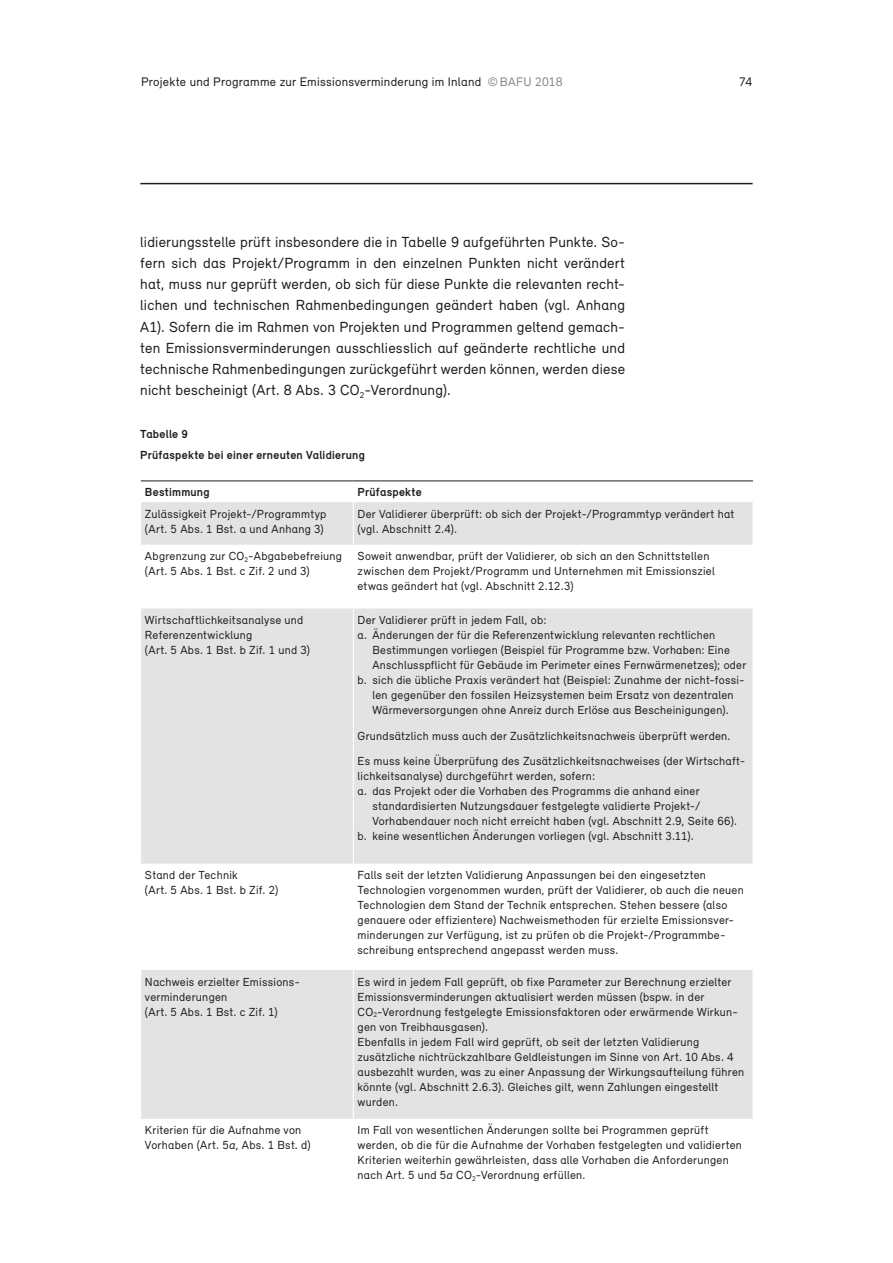
<style>
.page{position:relative;width:893px;height:1263px;background:#fff}
.page>*{position:absolute;margin:0;border:0;box-sizing:border-box;transform-origin:0 0}
.P_07_Grundtext{font:15px/21.3px "Relevant";letter-spacing:.015em;color:#1d1d1b;text-align:justify}
.t1{font:12.75px "Relevant";letter-spacing:.02em;color:#1d1d1b}
.P_11_Grundtext_links{font:12px/15px "Relevant";letter-spacing:.025em;color:#1d1d1b}
.P_08_Legende_Titel{font:700 12px "Relevant";letter-spacing:.02em;color:#1d1d1b}
.P_11_Tabellenkopf{font:700 12px "Relevant";letter-spacing:.02em;color:#1d1d1b}
.s1{color:#878787}
.s2{font-style:italic}
</style>
<div class="page">
<hr style="left:140px;top:183px;width:613px;height:1px;background:#1d1d1b">
<svg style="left:141px;top:502px;width:612px;height:617px;fill:#e3e3e3"></svg>
<hr style="left:353px;top:502px;width:1px;height:43px;background:#fff">
<hr style="left:353px;top:545px;width:1px;height:63px;background:#fff">
<hr style="left:353px;top:608px;width:1px;height:256px;background:#fff">
<hr style="left:353px;top:864px;width:1px;height:106px;background:#fff">
<hr style="left:353px;top:970px;width:1px;height:149px;background:#fff">
<hr style="left:141px;top:480px;width:212px;height:1px;background:#1d1d1b">
<hr style="left:353px;top:480px;width:400px;height:1px;background:#1d1d1b">
<p class="t1" style="left:141px;top:74px;width:423px">Projekte und Programme zur Emissionsverminderung im Inland <span class="s1">©BAFU 2018</span></p>
<p class="t1" style="left:739px;top:74px;width:14px">74</p>
<p class="P_07_Grundtext" style="left:140px;top:231px;width:486px">lidierungsstelle prüft insbesondere die in Tabelle 9 aufgeführten Punkte. So&shy;fern sich das Projekt/Programm in den einzelnen Punkten nicht verändert hat, muss nur geprüft werden, ob sich für diese Punkte die relevanten recht&shy;lichen und technischen Rahmenbedingungen geändert haben (vgl. Anhang A1). Sofern die im Rahmen von Projekten und Programmen geltend gemach&shy;ten Emissionsverminderungen ausschliesslich auf geänderte rechtliche und technische Rahmenbedingungen zurückgeführt werden können, werden diese nicht bescheinigt (Art. 8 Abs. 3 CO<sub>2</sub>-Verordnung).</p>
<p class="P_08_Legende_Titel" style="left:140px;top:427px;width:49px">Tabelle 9</p>
<p class="P_08_Legende_Titel" style="left:140px;top:448px;width:226px">Prüfaspekte bei einer erneuten Validierung</p>
<p class="P_11_Tabellenkopf" style="left:145px;top:485px;width:66px">Bestimmung</p>
<p class="P_11_Tabellenkopf" style="left:358px;top:485px;width:66px">Prüfaspekte</p>
<p class="P_11_Grundtext_links" style="left:145px;top:506px;width:183px">Zulässigkeit Projekt-/Programmtyp</p>
<p class="P_11_Grundtext_links" style="left:145px;top:521px;width:180px">(Art. 5 Abs. 1 Bst. a und Anhang 3)</p>
<p class="P_11_Grundtext_links" style="left:358px;top:506px;width:378px">Der Validierer überprüft: ob sich der Projekt-/Programmtyp verändert hat (vgl. Abschnitt 2.4).</p>
<p class="P_11_Grundtext_links" style="left:145px;top:548px;width:199px">Abgrenzung zur CO<sub>2</sub>-Abgabebefreiung</p>
<p class="P_11_Grundtext_links" style="left:145px;top:563px;width:166px">(Art. 5 Abs. 1 Bst. c Zif. 2 und 3)</p>
<p class="P_11_Grundtext_links" style="left:358px;top:548px;width:359px">Soweit anwendbar, prüft der Validierer, ob sich an den Schnittstellen zwischen dem Projekt/Programm und Unternehmen mit Emissionsziel etwas geändert hat (vgl. Abschnitt 2.12.3)</p>
<p class="P_11_Grundtext_links" style="left:145px;top:612px;width:160px">Wirtschaftlichkeitsanalyse und<br>Referenzentwicklung</p>
<p class="P_11_Grundtext_links" style="left:145px;top:642px;width:167px">(Art. 5 Abs. 1 Bst. b Zif. 1 und 3)</p>
<p class="P_11_Grundtext_links" style="left:358px;top:612px;width:190px">Der Validierer prüft in jedem Fall, ob:</p>
<p class="P_11_Grundtext_links" style="left:372px;top:627px;width:375px;text-indent:-15px">a. Änderungen der für die Referenzentwicklung relevanten rechtlichen<br>Bestimmungen vorliegen (Beispiel für Programme bzw. Vorhaben: Eine<br>Anschlusspflicht für Gebäude im Perimeter eines Fernwärmenetzes); oder</p>
<p class="P_11_Grundtext_links" style="left:358px;top:672px;width:389px;text-align:center">b. sich die übliche Praxis verändert hat (Beispiel: Zunahme der nicht-fossi&shy;len gegenüber den fossilen Heizsystemen beim Ersatz von dezentralen<br>Wärmeversorgungen ohne Anreiz durch Erlöse aus Bescheinigungen).</p>
<p class="P_11_Grundtext_links" style="left:358px;top:728px;width:374px">Grundsätzlich muss auch der Zusätzlichkeitsnachweis überprüft werden.</p>
<p class="P_11_Grundtext_links" style="left:358px;top:753px;width:389px">Es muss keine Überprüfung des Zusätzlichkeitsnachweises (der Wirtschaft&shy;lichkeitsanalyse) durchgeführt werden, sofern:</p>
<p class="P_11_Grundtext_links" style="left:372px;top:783px;width:366px;text-indent:-15px">a. das Projekt oder die Vorhaben des Programms die anhand einer standardisierten Nutzungsdauer festgelegte validierte Projekt-/<br>Vorhabendauer noch nicht erreicht haben (vgl. Abschnitt 2.9, Seite 66).</p>
<p class="P_11_Grundtext_links" style="left:358px;top:828px;width:338px">b. keine wesentlichen Änderungen vorliegen (vgl. Abschnitt 3.11).</p>
<p class="P_11_Grundtext_links" style="left:145px;top:867px;width:94px">Stand der Technik</p>
<p class="P_11_Grundtext_links" style="left:145px;top:882px;width:135px">(Art. 5 Abs. 1 Bst. b Zif. 2)</p>
<p class="P_11_Grundtext_links" style="left:358px;top:867px;width:388px">Falls seit der letzten Validierung Anpassungen bei den eingesetzten Technologien vorgenommen wurden, prüft der Validierer, ob auch die neuen Technologien dem Stand der Technik entsprechen. Stehen bessere (also genauere oder effizientere) Nachweismethoden für erzielte Emissionsver&shy;minderungen zur Verfügung, ist zu prüfen ob die Projekt-/Programmbe&shy;schreibung entsprechend angepasst werden muss.</p>
<p class="P_11_Grundtext_links" style="left:145px;top:974px;width:155px">Nachweis erzielter Emissions&shy;verminderungen</p>
<p class="P_11_Grundtext_links" style="left:145px;top:1004px;width:134px">(Art. 5 Abs. 1 Bst. c Zif. 1)</p>
<p class="P_11_Grundtext_links" style="left:358px;top:974px;width:382px">Es wird in jedem Fall geprüft, ob fixe Parameter zur Berechnung erzielter Emissionsverminderungen aktualisiert werden müssen (bspw. in der CO<sub>2</sub>-Verordnung festgelegte Emissionsfaktoren oder erwärmende Wirkun&shy;gen von Treibhausgasen).</p>
<p class="P_11_Grundtext_links" style="left:358px;top:1034px;width:388px">Ebenfalls in jedem Fall wird geprüft, ob seit der letzten Validierung zusätzliche nichtrückzahlbare Geldleistungen im Sinne von Art. 10 Abs. 4 ausbezahlt wurden, was zu einer Anpassung der Wirkungsaufteilung führen könnte (vgl. Abschnitt 2.6.3). Gleiches gilt, wenn Zahlungen eingestellt wurden.</p>
<p class="P_11_Grundtext_links" style="left:145px;top:1122px;width:167px">Kriterien für die Aufnahme von<br>Vorhaben (Art. 5<span class="s2">a</span>, Abs. 1 Bst. d)</p>
<p class="P_11_Grundtext_links" style="left:358px;top:1122px;width:386px">Im Fall von wesentlichen Änderungen sollte bei Programmen geprüft werden, ob die für die Aufnahme der Vorhaben festgelegten und validierten Kriterien weiterhin gewährleisten, dass alle Vorhaben die Anforderungen nach Art. 5 und 5<span class="s2">a</span> CO<sub>2</sub>-Verordnung erfüllen.</p>
</div>
